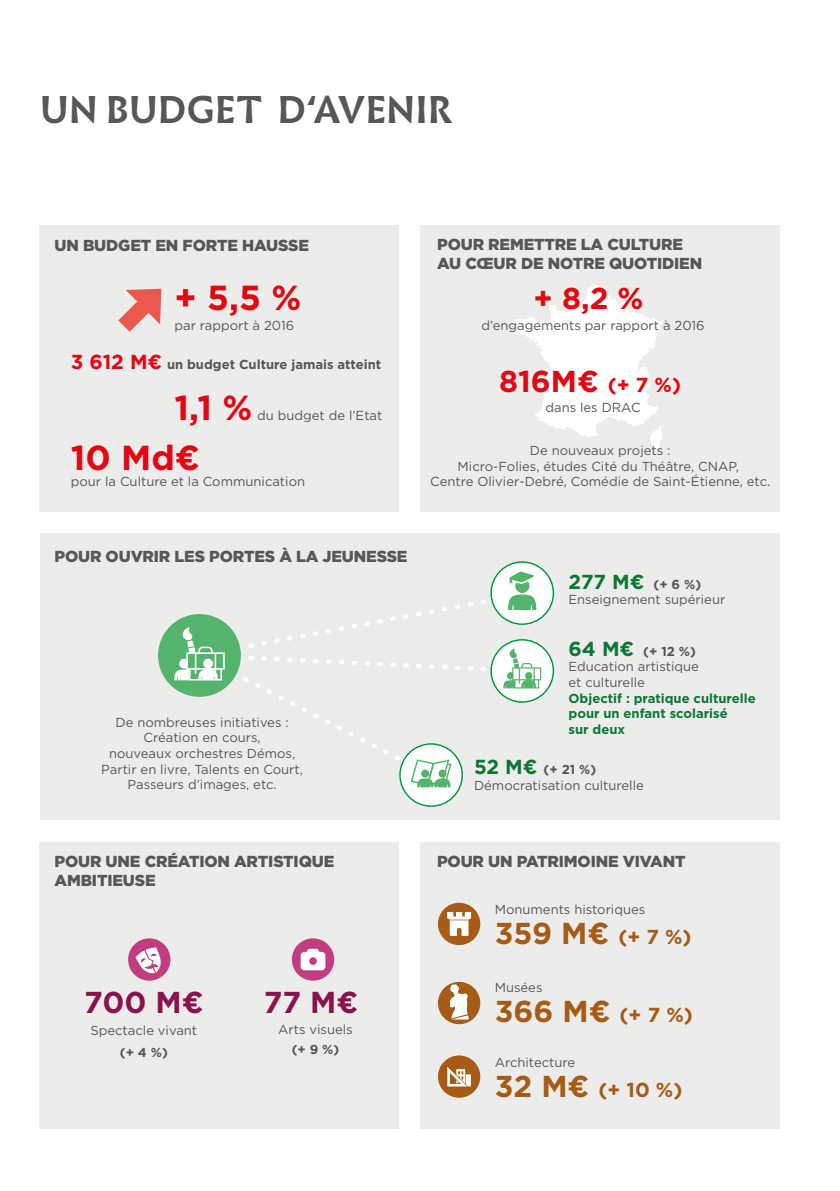
<style>
.page{position:relative;width:840px;height:1191px;background:#fff}
.page>*{position:absolute;margin:0;border:0;box-sizing:border-box;transform-origin:0 0}
.t1{font:700 36px "Infini";color:#575756}
.t2{font:700 34.8px "Gotham";color:#e30613}
.t3{font:700 30.2px "Gotham";color:#a65b17}
.t4{font:700 30.2px "Gotham";color:#e30613}
.t5{font:700 30.2px "Gotham";color:#8a134e}
.t6{font:700 20.2px "Gotham";color:#0e7634}
.t7{font:700 20.2px "Gotham";color:#a65b17}
.t8{font:900 16px/19.2px "Gotham";letter-spacing:-.01em;color:#575756}
.t9{font:13px/15.6px "Gotham";color:#575656}
.t10{font:700 13px/15.6px "Gotham";color:#0e7634}
.t11{font:700 13px "Gotham";color:#575656}
.s1{font-size:20.2px;color:#e30613}
.s2{font-size:20.2px}
.s3{font-size:13px;color:#575656}
.s4{font-weight:700;font-size:20.2px;color:#0e7634}
.s5{font-weight:700}
.s6{font-size:30.2px}
</style>
<div class="page">
<div style="left:420px;top:225px;width:359px;height:286px;background:#ecedea"></div>
<svg style="left:512px;top:285px;width:150px;height:165px"></svg>
<div style="left:40px;top:225px;width:358px;height:286px;background:#ecedea"></div>
<div style="left:40px;top:533px;width:739px;height:287px;background:#ecedea"></div>
<div style="left:40px;top:842px;width:358px;height:286px;background:#ecedea"></div>
<div style="left:420px;top:842px;width:359px;height:286px;background:#ecedea"></div>
<div style="left:491px;top:640px;width:62px;height:62px;background:#fff;border-radius:50%"></div>
<div style="left:491px;top:562px;width:62px;height:62px;background:#fff;border-radius:50%"></div>
<div style="left:400px;top:744px;width:62px;height:62px;background:#fff;border-radius:50%"></div>
<div style="left:158px;top:614px;width:83px;height:83px;background:#54b36c;border-radius:50%"></div>
<svg style="left:174px;top:571px;width:367px;height:216px"></svg>
<div style="left:128px;top:938px;width:42px;height:42px;background:#c23d80;border-radius:50%"></div>
<svg style="left:135px;top:947px;width:26px;height:27px"></svg>
<div style="left:292px;top:938px;width:42px;height:42px;background:#c23d80;border-radius:50%"></div>
<div style="left:437px;top:902px;width:43px;height:43px;background:#a65b17;border-radius:50%"></div>
<svg style="left:447px;top:912px;width:24px;height:24px"></svg>
<div style="left:437px;top:1055px;width:43px;height:42px;background:#a65b17;border-radius:50%"></div>
<svg style="left:447px;top:1067px;width:23px;height:19px"></svg>
<svg style="left:300px;top:948px;width:25px;height:22px"></svg>
<div style="left:437px;top:982px;width:43px;height:42px;background:#a65b16;border-radius:50%"></div>
<svg style="left:449px;top:983px;width:19px;height:36px"></svg>
<svg style="left:118px;top:289px;width:43px;height:43px"></svg>
<h1 class="t1" style="left:40px;top:82px;width:414px">UN BUDGET D‘AVENIR</h1>
<p class="t8" style="left:54px;top:235px;width:256px">UN BUDGET EN FORTE HAUSSE</p>
<h2 class="t2" style="left:174px;top:275px;width:128px">+ 5,5 %</h2>
<p class="t9" style="left:174px;top:317px;width:121px">par rapport à 2016</p>
<p class="t11" style="left:71px;top:355px;width:312px"><span class="s1">3 612 M€</span> un budget Culture jamais atteint</p>
<h2 class="t2" style="left:174px;top:385px;width:79px">1,1 %</h2>
<p class="t9" style="left:257px;top:407px;width:127px">du budget de l’Etat</p>
<h2 class="t2" style="left:71px;top:435px;width:131px">10 Md€</h2>
<p class="t9" style="left:71px;top:473px;width:236px">pour la Culture et la Communication</p>
<p class="t8" style="left:54px;top:546px;width:354px">POUR OUVRIR LES PORTES À LA JEUNESSE</p>
<p class="t9" style="left:101px;top:714px;width:203px;text-align:center">De nombreuses initiatives :<br>Création en cours,<br>nouveaux orchestres Démos,<br>Partir en livre, Talents en Court,<br>Passeurs d’images, etc.</p>
<p class="t8" style="left:437px;top:234px;width:266px">POUR REMETTRE LA CULTURE<br>AU CŒUR DE NOTRE QUOTIDIEN</p>
<h3 class="t4" style="left:533px;top:279px;width:111px">+ 8,2 %</h3>
<p class="t9" style="left:481px;top:317px;width:224px">d’engagements par rapport à 2016</p>
<h3 class="t4" style="left:498px;top:361px;width:183px">816M€ <span class="s2">(+ 7 %)</span></h3>
<p class="t9" style="left:545px;top:400px;width:97px">dans les DRAC</p>
<p class="t9" style="left:430px;top:442px;width:341px;text-align:center">De nouveaux projets :<br>Micro-Folies, études Cité du Théâtre, CNAP,<br>Centre Olivier-Debré, Comédie de Saint-Étienne, etc.</p>
<h3 class="t6" style="left:568px;top:568px;width:134px">277 M€ <span class="s3">(+ 6 %)</span></h3>
<p class="t9" style="left:568px;top:591px;width:158px">Enseignement supérieur</p>
<p class="t9" style="left:568px;top:643px;width:132px"><span class="s4">64 M€</span> <span class="s5">(+ 12 %)<br></span>Education artistique et culturelle</p>
<p class="t10" style="left:568px;top:690px;width:189px">Objectif : pratique culturelle pour un enfant scolarisé<br>sur deux</p>
<p class="t9" style="left:473px;top:761px;width:171px"><span class="s4">52 M€</span> <span class="s5">(+ 21 %)<br></span>Démocratisation culturelle</p>
<p class="t8" style="left:54px;top:851px;width:281px">POUR UNE CRÉATION ARTISTIQUE<br>AMBITIEUSE</p>
<p class="t8" style="left:437px;top:851px;width:250px">POUR UN PATRIMOINE VIVANT</p>
<h3 class="t5" style="left:84px;top:982px;width:121px">700 M€</h3>
<p class="t9" style="left:90px;top:1022px;width:108px">Spectacle vivant</p>
<p class="t11" style="left:120px;top:1043px;width:49px">(+ 4 %)</p>
<h3 class="t5" style="left:263px;top:982px;width:96px">77 M€</h3>
<p class="t9" style="left:278px;top:1020px;width:76px">Arts visuels</p>
<p class="t11" style="left:291px;top:1040px;width:49px">(+ 9 %)</p>
<p class="t9" style="left:494px;top:901px;width:152px">Monuments historiques</p>
<h3 class="t3" style="left:494px;top:913px;width:198px">359 M€ <span class="s2">(+ 7 %)</span></h3>
<p class="t9" style="left:494px;top:979px;width:49px">Musées</p>
<h3 class="t3" style="left:494px;top:991px;width:199px">366 M€ <span class="s2">(+ 7 %)</span></h3>
<p class="t9" style="left:494px;top:1053px;width:82px">Architecture</p>
<h3 class="t7" style="left:494px;top:1076px;width:189px"><span class="s6">32 M€</span> (+ 10 %)</h3>
</div>
